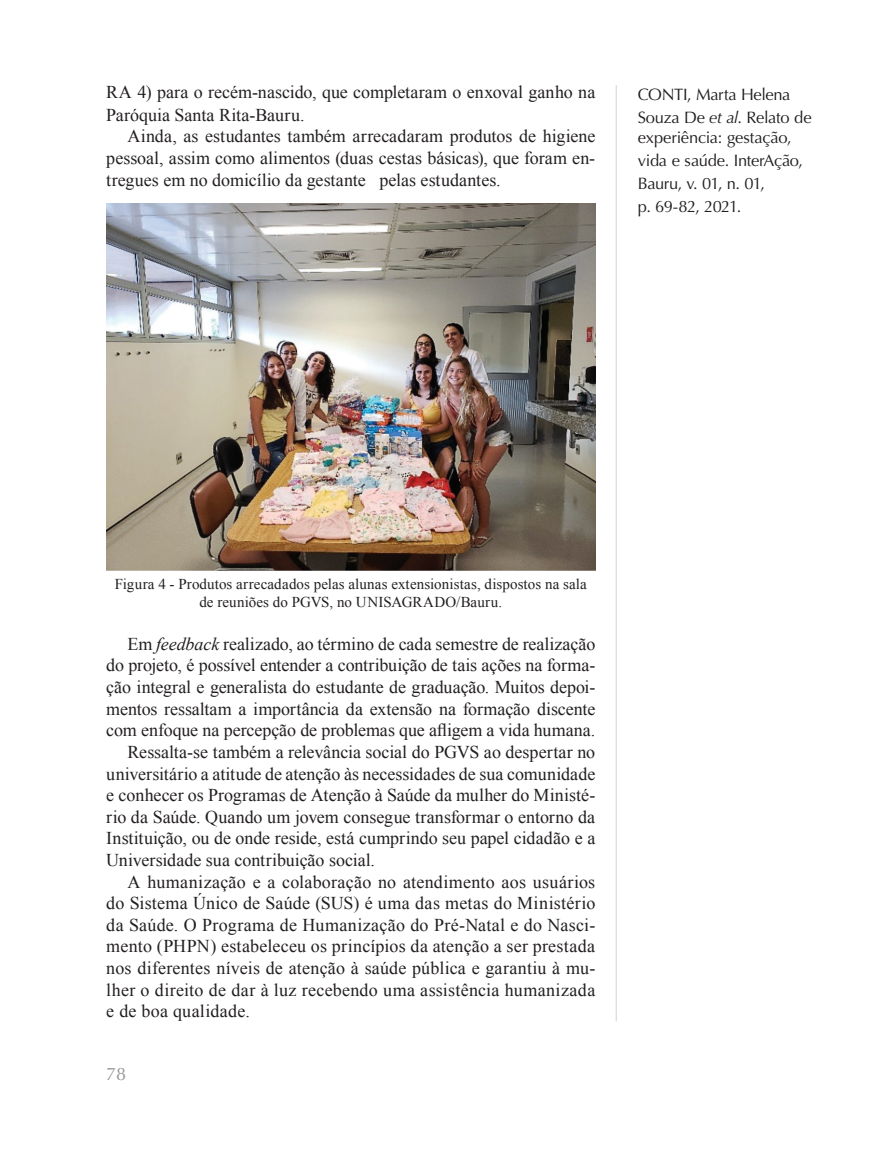
<style>
.page{position:relative;width:893px;height:1149px;background:#fff}
.page>*{position:absolute;margin:0;border:0;box-sizing:border-box;transform-origin:0 0}
.t1{font:18px/21.6px "Times New Roman";letter-spacing:.005em;color:#231f20}
.t2{font:18px "Optima";color:#939598}
.t3{font:16.5px/23.1px "Optima";letter-spacing:-.02em;color:#211d1e}
.t4{font:15px/18px "Times New Roman";letter-spacing:.005em;color:#231f20;text-align:center}
.s1{font-style:italic}
</style>
<div class="page">
<hr style="left:616px;top:85px;width:1px;height:935px;background:#d1d2d4">
<img style="left:106px;top:203px;width:489px;height:367px">
<p class="t1" style="left:106px;top:80px;width:490px;line-height:23.1px">RA 4) para o recém-nascido, que completaram o enxoval ganho na<br>Paróquia Santa Rita-Bauru.</p>
<p class="t1" style="left:106px;top:125px;width:490px;text-align:justify;text-indent:21px">Ainda, as estudantes também arrecadaram produtos de higiene pessoal, assim como alimentos (duas cestas básicas), que foram en&shy;tregues em no domicílio da gestante pelas estudantes.</p>
<p class="t3" style="left:638px;top:83px;width:175px">CONTI, Marta Helena<br>Souza De <span class="s1">et al</span>. Relato de</p>
<p class="t3" style="left:638px;top:126px;width:167px">experiência: gestação, vida e saúde. InterAção,<br>Bauru, v. 01, n. 01,<br>p. 69-82, 2021.</p>
<p class="t4" style="left:115px;top:574px;width:473px">Figura 4 - Produtos arrecadados pelas alunas extensionistas, dispostos na sala de reuniões do PGVS, no UNISAGRADO/Bauru.</p>
<p class="t1" style="left:128px;top:632px;width:469px">Em <span class="s1">feedback</span> realizado, ao término de cada semestre de realização</p>
<p class="t1" style="left:106px;top:654px;width:490px">do projeto, é possível entender a contribuição de tais ações na forma-</p>
<p class="t1" style="left:106px;top:675px;width:490px">ção integral e generalista do estudante de graduação. Muitos depoi-</p>
<p class="t1" style="left:106px;top:697px;width:491px">mentos ressaltam a importância da extensão na formação discente</p>
<p class="t1" style="left:106px;top:719px;width:491px">com enfoque na percepção de problemas que afligem a vida humana.</p>
<p class="t1" style="left:128px;top:740px;width:469px">Ressalta-se também a relevância social do PGVS ao despertar no</p>
<p class="t1" style="left:106px;top:762px;width:490px">universitário a atitude de atenção às necessidades de sua comunidade</p>
<p class="t1" style="left:106px;top:783px;width:490px">e conhecer os Programas de Atenção à Saúde da mulher do Ministé-</p>
<p class="t1" style="left:106px;top:805px;width:490px">rio da Saúde. Quando um jovem consegue transformar o entorno da</p>
<p class="t1" style="left:106px;top:827px;width:491px">Instituição, ou de onde reside, está cumprindo seu papel cidadão e a</p>
<p class="t1" style="left:106px;top:848px;width:270px">Universidade sua contribuição social.</p>
<p class="t1" style="left:128px;top:870px;width:469px">A humanização e a colaboração no atendimento aos usuários</p>
<p class="t1" style="left:106px;top:891px;width:491px">do Sistema Único de Saúde (SUS) é uma das metas do Ministério</p>
<p class="t1" style="left:106px;top:913px;width:490px">da Saúde. O Programa de Humanização do Pré-Natal e do Nasci-</p>
<p class="t1" style="left:106px;top:935px;width:490px">mento (PHPN) estabeleceu os princípios da atenção a ser prestada</p>
<p class="t1" style="left:106px;top:956px;width:490px">nos diferentes níveis de atenção à saúde pública e garantiu à mu-</p>
<p class="t1" style="left:106px;top:978px;width:491px">lher o direito de dar à luz recebendo uma assistência humanizada</p>
<p class="t1" style="left:106px;top:999px;width:145px">e de boa qualidade.</p>
<p class="t2" style="left:106px;top:1063px;width:22px">78</p>
</div>
